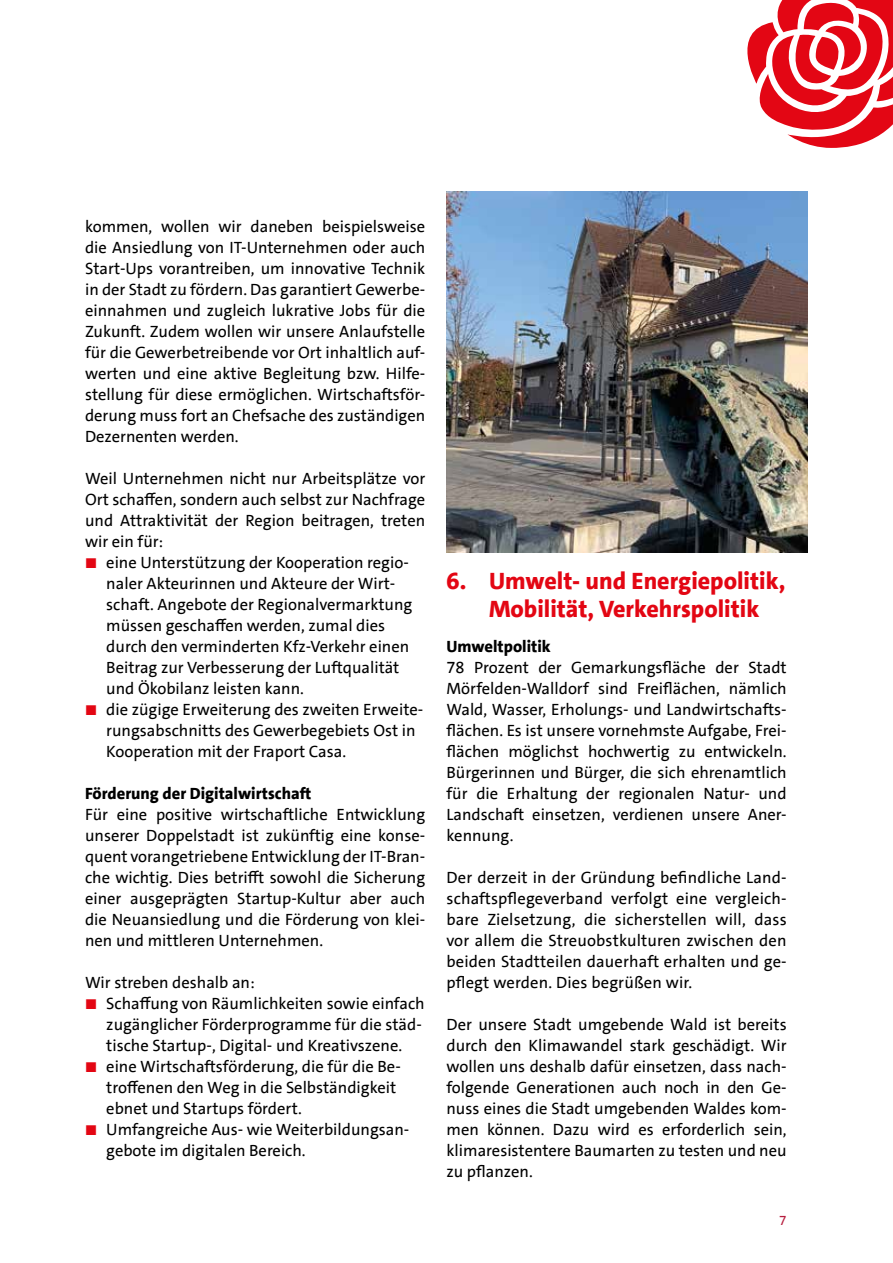
<style>
.page{position:relative;width:893px;height:1263px;background:#fff}
.page>*{position:absolute;margin:0;border:0;box-sizing:border-box;transform-origin:0 0}
.Zwischenüberschrift{font:800 24px/28.8px "SPD The Sans";color:#e30613}
.Text{font:16.5px/21px "SPD The Sans";color:#000;text-align:justify}
.Text_0{font:16.5px/21px "SPD The Sans";color:#000;text-align:justify}
.Text_bold_1{font:800 16.5px "SPD The Sans";color:#000}
.t1{font:13.5px "SPD The Sans";color:#b71e3f}
</style>
<div class="page">
<img style="left:446px;top:191px;width:362px;height:362px">
<svg style="left:747px;top:0;width:146px;height:148px"></svg>
<p class="Text" style="left:85px;top:216px;width:342px">kommen, wollen wir daneben beispielsweise die Ansiedlung von IT-Unternehmen oder auch Start-Ups vorantreiben, um innovative Technik in der Stadt zu fördern. Das garantiert Gewerbe&shy;einnahmen und zugleich lukrative Jobs für die Zukunft. Zudem wollen wir unsere Anlaufstelle für die Gewerbetreibende vor Ort inhaltlich auf&shy;werten und eine aktive Begleitung bzw. Hilfe&shy;stellung für diese ermöglichen. Wirtschaftsför&shy;derung muss fort an Chefsache des zuständigen Dezernenten werden.</p>
<p class="Text_0" style="left:85px;top:468px;width:342px">Weil Unternehmen nicht nur Arbeitsplätze vor Ort schaffen, sondern auch selbst zur Nachfrage und Attraktivität der Region beitragen, treten wir ein für:</p>
<p class="Text" style="left:106px;top:552px;width:308px;text-align:left">eine Unterstützung der Kooperation regio&shy;naler Akteurinnen und Akteure der Wirt&shy;schaft. Angebote der Regionalvermarktung müssen geschaffen werden, zumal dies durch den verminderten Kfz-Verkehr einen Beitrag zur Verbesserung der Luftqualität und Ökobilanz leisten kann.</p>
<p class="Text" style="left:106px;top:699px;width:318px;text-align:left">die zügige Erweiterung des zweiten Erweite&shy;rungsabschnitts des Gewerbegebiets Ost in<br>Kooperation mit der Fraport Casa.</p>
<p class="Text_bold_1" style="left:85px;top:782px;width:228px">Förderung der Digitalwirtschaft</p>
<p class="Text" style="left:85px;top:804px;width:342px">Für eine positive wirtschaftliche Entwicklung unserer Doppelstadt ist zukünftig eine konse&shy;quent vorangetriebene Entwicklung der IT-Bran&shy;che wichtig. Dies betrifft sowohl die Sicherung einer ausgeprägten Startup-Kultur aber auch die Neuansiedlung und die Förderung von klei&shy;nen und mittleren Unternehmen.</p>
<p class="Text_0" style="left:85px;top:972px;width:171px">Wir streben deshalb an:</p>
<p class="Text" style="left:106px;top:993px;width:320px;text-align:left">Schaffung von Räumlichkeiten sowie einfach zugänglicher Förderprogramme für die städ&shy;tische Startup-, Digital- und Kreativszene.</p>
<p class="Text" style="left:106px;top:1056px;width:296px;text-align:left">eine Wirtschaftsförderung, die für die Be&shy;troffenen den Weg in die Selbständigkeit ebnet und Startups fördert.</p>
<p class="Text" style="left:106px;top:1119px;width:305px">Umfangreiche Aus- wie Weiterbildungsan&shy;gebote im digitalen Bereich.</p>
<p class="Zwischenüberschrift" style="left:489px;top:566px;width:298px;text-indent:-43px">6. Umwelt- und Energiepolitik,<br>Mobilität, Verkehrspolitik</p>
<p class="Text_bold_1" style="left:446px;top:635px;width:106px">Umweltpolitik</p>
<p class="Text" style="left:446px;top:657px;width:342px">78 Prozent der Gemarkungsfläche der Stadt Mörfelden-Walldorf sind Freiflächen, nämlich Wald, Wasser, Erholungs- und Landwirtschafts&shy;flächen. Es ist unsere vornehmste Aufgabe, Frei&shy;flächen möglichst hochwertig zu entwickeln.<br>Bürgerinnen und Bürger, die sich ehrenamtlich für die Erhaltung der regionalen Natur- und Landschaft einsetzen, verdienen unsere Aner&shy;kennung.</p>
<p class="Text" style="left:446px;top:867px;width:342px">Der derzeit in der Gründung befindliche Land&shy;schaftspflegeverband verfolgt eine vergleich&shy;bare Zielsetzung, die sicherstellen will, dass vor allem die Streuobstkulturen zwischen den beiden Stadtteilen dauerhaft erhalten und ge&shy;pflegt werden. Dies begrüßen wir.</p>
<p class="Text" style="left:446px;top:1014px;width:342px">Der unsere Stadt umgebende Wald ist bereits durch den Klimawandel stark geschädigt. Wir wollen uns deshalb dafür einsetzen, dass nach&shy;folgende Generationen auch noch in den Ge&shy;nuss eines die Stadt umgebenden Waldes kom&shy;men können. Dazu wird es erforderlich sein, klimaresistentere Baumarten zu testen und neu zu pflanzen.</p>
<p class="t1" style="left:779px;top:1212px;width:9px">7</p>
</div>
